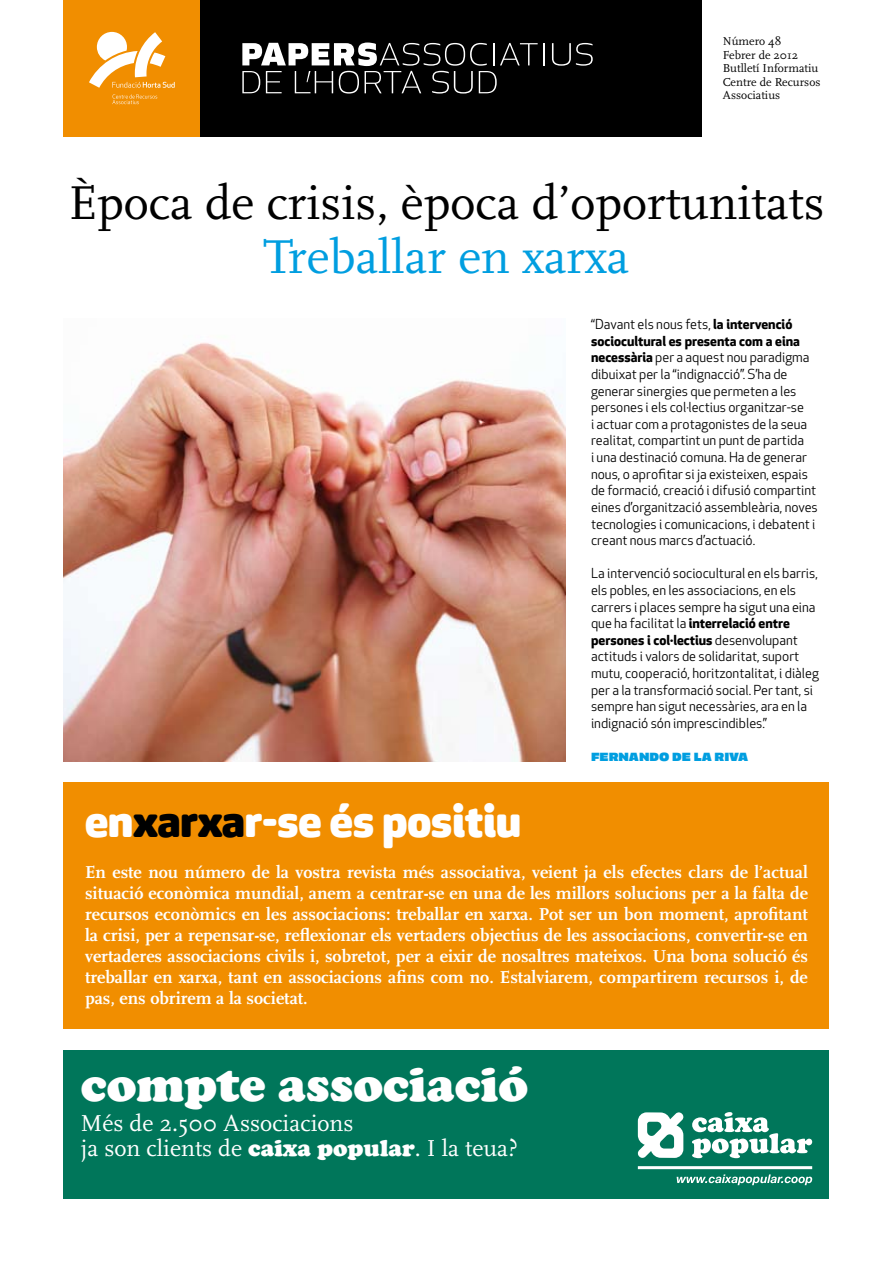
<style>
.page{position:relative;width:893px;height:1263px;background:#fff}
.page>*{position:absolute;margin:0;border:0;box-sizing:border-box;transform-origin:0 0}
.t1{font:49.5px "Scala";color:#000}
.t2{font:900 49.5px "Cooper";color:#fff}
.t3{font:49.5px "Scala";color:#009ee0}
.t4{font:800 45px "Apex Rounded";color:#fff}
.t5{font:24px/25.2px "Scala";color:#fff}
.t6{font:700 18px/21px "Scala";color:#fff;text-align:justify}
.t7{font:16.5px "Apex New PS Ultra Caps";color:#009ee0}
.t8{font:13.5px/16.6px "Apex New";color:#000}
.t9{font:12px/13.5px "Scala";color:#000}
.s1{font-weight:700}
.s2{color:#000}
.s3{font-family:"Cooper";font-weight:900}
</style>
<div class="page">
<div style="left:64px;top:0;width:136px;height:136px;background:#f18e00"></div>
<div style="left:200px;top:0;width:502px;height:136px;background:#000"></div>
<svg style="left:242px;top:43px;width:296px;height:51px"></svg>
<hr style="left:543px;top:43px;width:2px;height:22px;background:#fff">
<svg style="left:552px;top:43px;width:41px;height:23px"></svg>
<div style="left:64px;top:1050px;width:765px;height:149px;background:#00765a"></div>
<svg style="left:637px;top:1112px;width:47px;height:46px"></svg>
<svg style="left:692px;top:1112px;width:120px;height:46px"></svg>
<hr style="left:638px;top:1166px;width:174px;height:3px;background:#fff">
<svg style="left:677px;top:1174px;width:135px;height:11px"></svg>
<img style="left:64px;top:342px;width:502px;height:419px">
<div style="left:64px;top:782px;width:765px;height:247px;background:#f18e00"></div>
<svg style="left:112px;top:94px;width:45px;height:10px"></svg>
<svg style="left:89px;top:32px;width:86px;height:56px"></svg>
<p class="t9" style="left:723px;top:35px;width:99px">Número 48<br>Febrer de 2012<br>Butlletí Informatiu<br>Centre de Recursos<br>Associatius</p>
<h1 class="t1" style="left:68px;top:176px;width:758px">Època de crisis, època d’oportunitats</h1>
<h1 class="t3" style="left:263px;top:230px;width:368px">Treballar en xarxa</h1>
<p class="t8" style="left:591px;top:316px;width:228px">“Davant els nous fets, <span class="s1">la intervenció sociocultural es presenta com a eina necessària</span> per a aquest nou paradigma dibuixat per la “indignacció”. S’ha de generar sinergies que permeten a les persones i els col·lectius organitzar-se<br>i actuar com a protagonistes de la seua realitat, compartint un punt de partida<br>i una destinació comuna. Ha de generar nous, o aprofitar si ja existeixen, espais de formació, creació i difusió compartint eines d’organització assembleària, noves tecnologies i comunicacions, i debatent i creant nous marcs d’actuació.</p>
<p class="t8" style="left:591px;top:565px;width:229px">La intervenció sociocultural en els barris, els pobles, en les associacions, en els carrers i places sempre ha sigut una eina que ha facilitat la <span class="s1">interrelació entre persones i col·lectius</span> desenvolupant actituds i valors de solidaritat, suport mutu, cooperació, horitzontalitat, i diàleg per a la transformació social. Per tant, si sempre han sigut necessàries, ara en la indignació són imprescindibles.”</p>
<p class="t7" style="left:591px;top:745px;width:159px">fernando de la riva</p>
<h2 class="t4" style="left:85px;top:796px;width:438px">en<span class="s2">xarxa</span>r-se és positiu</h2>
<p class="t6" style="left:85px;top:862px;width:724px">En este nou número de la vostra revista més associativa, veient ja els efectes clars de l’actual situació econòmica mundial, anem a centrar-se en una de les millors solucions per a la falta de recursos econòmics en les associacions: treballar en xarxa. Pot ser un bon moment, aprofitant la crisi, per a repensar-se, reflexionar els vertaders objectius de les associacions, convertir-se en vertaderes associacions civils i, sobretot, per a eixir de nosaltres mateixos. Una bona solució és treballar en xarxa, tant en associacions afins com no. Estalviarem, compartirem recursos i, de pas, ens obrirem a la societat.</p>
<h1 class="t2" style="left:81px;top:1055px;width:449px">compte associació</h1>
<h3 class="t5" style="left:81px;top:1111px;width:439px">Més de 2.500 Associacions<br>ja son clients de <span class="s3">caixa popular</span>. I la teua?</h3>
</div>
